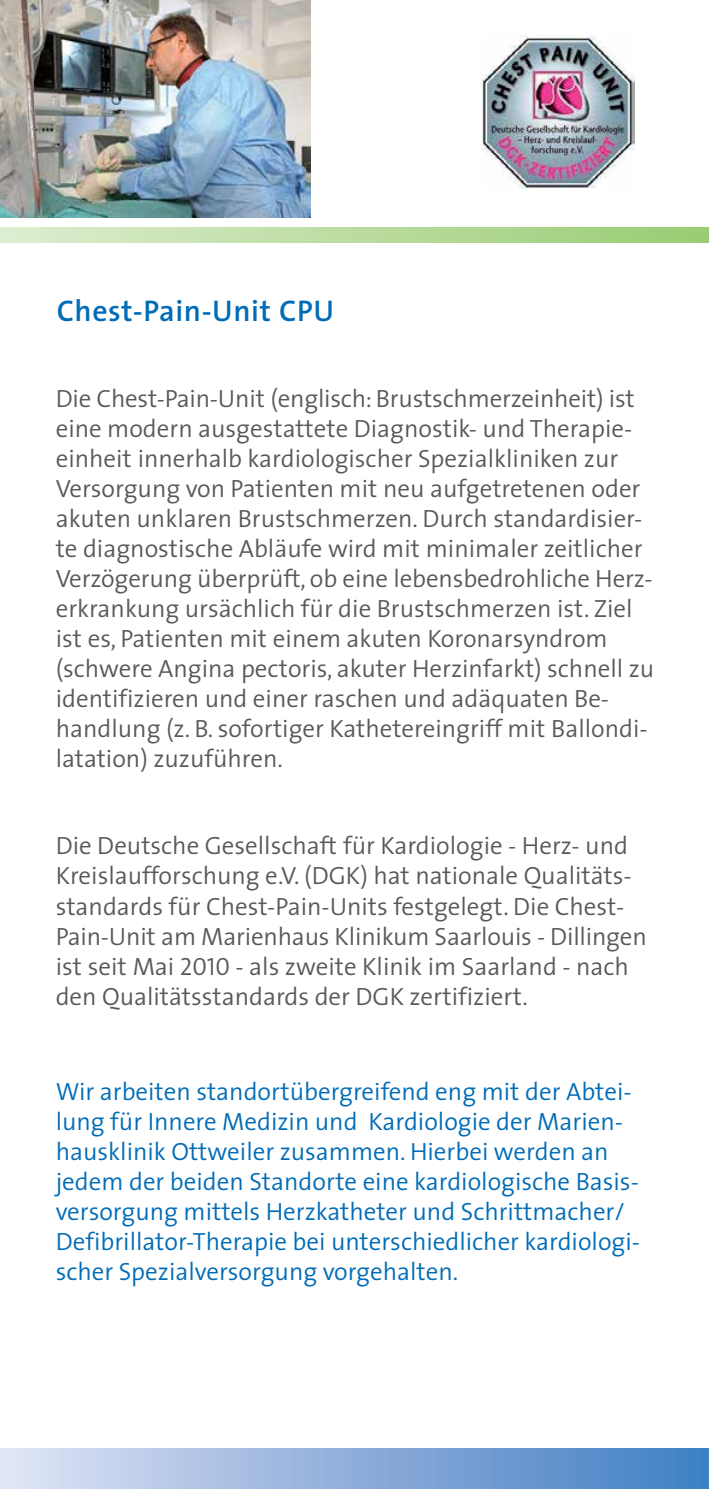
<style>
.page{position:relative;width:709px;height:1489px;background:#fff}
.page>*{position:absolute;margin:0;border:0;box-sizing:border-box;transform-origin:0 0}
.t1{font:600 30px "The Sans";letter-spacing:.02em;color:#006cb7}
.t2{font:300 25px/30px "The Sans";color:#58595b}
.t3{font:300 25px/30px "The Sans";color:#006cb7}
.s1{font-family:"The Sans Semi Light Caps";font-weight:400}
</style>
<div class="page">
<div style="left:0;top:1448px;width:709px;height:40px;background:linear-gradient(to right,#e1e3f4,#3d7dc2)"></div>
<svg style="left:0;top:227px;width:709px;height:15px;background:#bbdca1"></svg>
<img style="left:0;top:0;width:310px;height:218px">
<img style="left:481px;top:35px;width:153px;height:154px">
<p class="t1" style="left:57px;top:298px;width:279px">Chest-Pain-Unit CPU</p>
<p class="t2" style="left:56px;top:386px;width:600px">Die Chest-Pain-Unit (englisch: Brustschmerzeinheit) ist eine modern ausgestattete Diagnostik- und Therapie&shy;einheit innerhalb kardiologischer Spezialkliniken zur Versorgung von Patienten mit neu aufgetretenen oder akuten unklaren Brustschmerzen. Durch standardisier&shy;te diagnostische Abläufe wird mit minimaler zeitlicher Verzögerung überprüft, ob eine lebensbedrohliche Herz&shy;erkrankung ursächlich für die Brustschmerzen ist. Ziel ist es, Patienten mit einem akuten Koronarsyndrom (schwere Angina pectoris, akuter Herzinfarkt) schnell zu identifizieren und einer raschen und adäquaten Be&shy;handlung (z. B. sofortiger Kathetereingriff mit Ballondi&shy;latation) zuzuführen.</p>
<p class="t2" style="left:56px;top:834px;width:592px">Die Deutsche Gesellschaft für Kardiologie - Herz- und Kreislaufforschung e.V. (DGK) hat nationale Qualitäts&shy;standards für Chest-Pain-Units festgelegt. Die Chest-Pain-Unit am Marienhaus Klinikum Saarlouis - Dillingen ist seit Mai <span class="s1">2010</span> - als zweite Klinik im Saarland - nach den Qualitätsstandards der DGK zertifiziert.</p>
<p class="t3" style="left:56px;top:1079px;width:586px">Wir arbeiten standortübergreifend eng mit der Abtei&shy;lung für Innere Medizin und Kardiologie der Marien&shy;hausklinik Ottweiler zusammen. Hierbei werden an jedem der beiden Standorte eine kardiologische Basis&shy;versorgung mittels Herzkatheter und Schrittmacher/ Defibrillator-Therapie bei unterschiedlicher kardiologi&shy;scher Spezialversorgung vorgehalten.</p>
</div>
